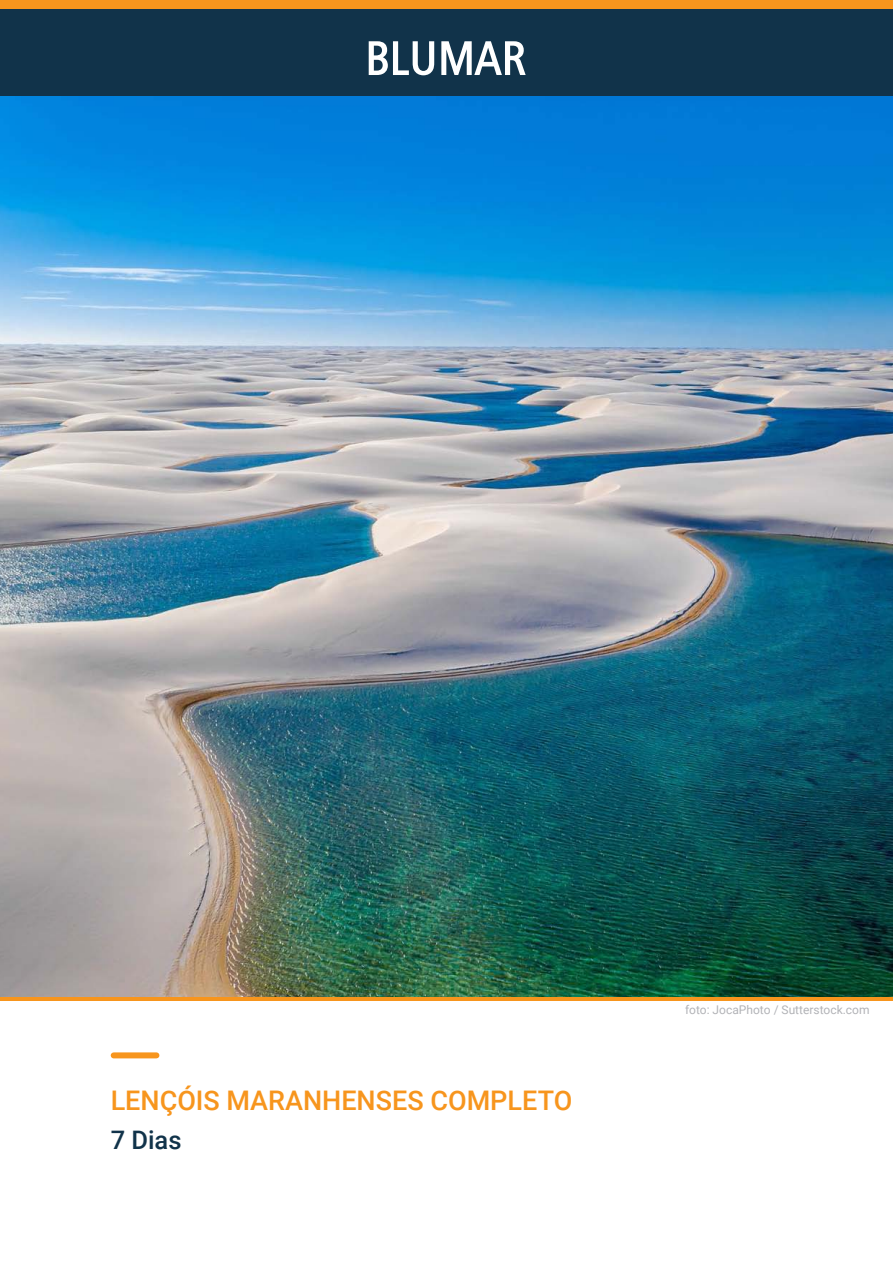
<style>
.page{position:relative;width:893px;height:1263px;background:#fff}
.page>*{position:absolute;margin:0;border:0;box-sizing:border-box;transform-origin:0 0}
.t1{font:500 27px "Roboto";color:#f7951d}
.t2{font:500 25.5px "Roboto";color:#11334a}
.t3{font:12px "Roboto";color:#b2b3b7}
</style>
<div class="page">
<div style="left:0;top:9px;width:893px;height:102px;background:#11334a"></div>
<div style="left:0;top:0;width:893px;height:9px;background:#f7951d"></div>
<svg style="left:1px;top:996px;width:892px;height:4px;background:#cc8d2b"></svg>
<svg style="left:369px;top:41px;width:65px;height:34px"></svg>
<svg style="left:441px;top:41px;width:85px;height:34px"></svg>
<img style="left:0;top:96px;width:893px;height:900px">
<div style="left:114px;top:1052px;width:42px;height:6px;background:#f7951d"></div>
<h1 class="t1" style="left:111px;top:1081px;width:463px">LENÇÓIS MARANHENSES COMPLETO</h1>
<h2 class="t2" style="left:111px;top:1122px;width:72px">7 Dias</h2>
<p class="t3" style="left:685px;top:1001px;width:186px">foto: JocaPhoto / Sutterstock.com</p>
</div>
